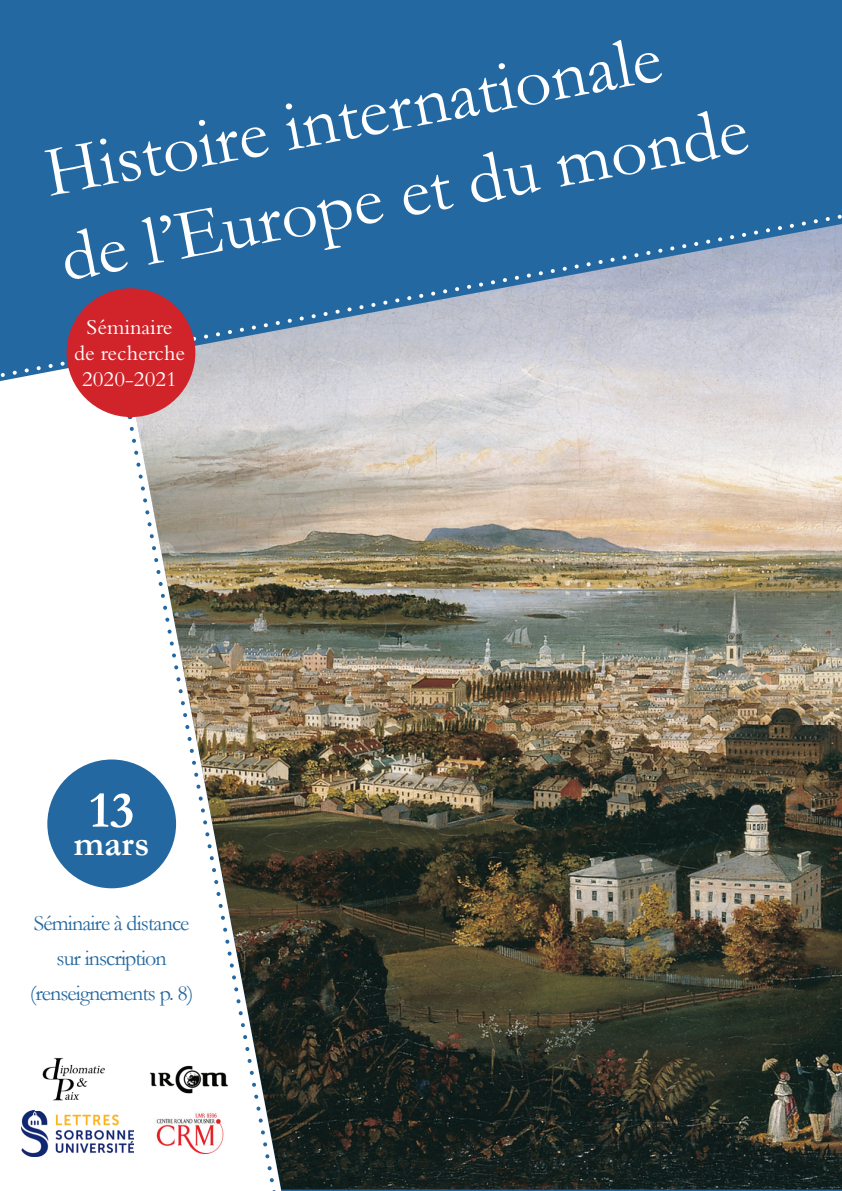
<style>
.page{position:relative;width:842px;height:1191px;background:#2468a1}
.page>*{position:absolute;margin:0;border:0;box-sizing:border-box;transform-origin:0 0}
.t1{font:72px/86.4px "Garamond";color:#fff}
.t2{font:700 52px "Garamond";color:#fff}
.t3{font:700 36px "Garamond";color:#fff}
.t4{font:22px/35px "Garamond";letter-spacing:-.04em;color:#2468a1;text-align:center}
.t5{font:22px/26.4px "Bembo Std";color:#fff;text-align:center}
</style>
<div class="page">
<img style="left:281px;top:380px;width:561px;height:809px">
<div style="left:0;top:380px;width:281px;height:811px;background:#fff"></div>
<img style="left:127px;top:424px;width:166px;height:767px">
<svg style="left:0;top:214px;width:842px;height:166px"></svg>
<div style="left:67px;top:288px;width:128px;height:129px;background:#d1232a;border-radius:50%"></div>
<img style="left:21px;top:1110px;width:113px;height:46px">
<img style="left:36px;top:1048px;width:83px;height:62px">
<img style="left:155px;top:1110px;width:70px;height:46px">
<img style="left:146px;top:1063px;width:88px;height:32px">
<div style="left:47px;top:759px;width:129px;height:129px;background:#2468a1;border-radius:50%"></div>
<h1 class="t1" style="left:36px;top:131px;width:699px;rotate:-11deg">Histoire internationale de l’Europe et du monde</h1>
<p class="t5" style="left:74px;top:313px;width:113px">Séminaire de recherche<br>2020-2021</p>
<h2 class="t2" style="left:89px;top:775px;width:46px">13</h2>
<h3 class="t3" style="left:74px;top:819px;width:77px">mars</h3>
<p class="t4" style="left:30px;top:905px;width:165px">Séminaire à distance sur inscription (renseignements p. 8)</p>
</div>
